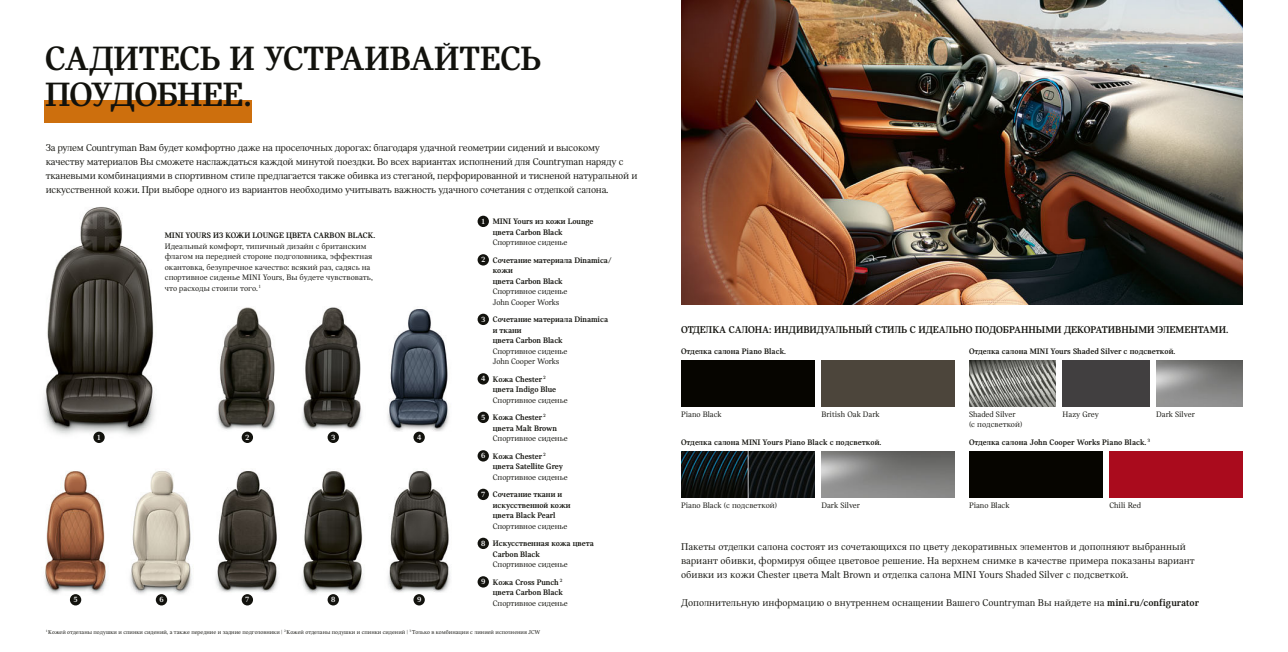
<style>
.page{position:relative;width:1288px;height:652px;background:#fff}
.page>*{position:absolute;margin:0;border:0;box-sizing:border-box;transform-origin:0 0}
.t1{font:36px/36px "MINI Serif Headline 5";letter-spacing:-.01em;color:#12120d}
.t2{font:10.5px/14px "MINI Serif Regular 8";letter-spacing:-.02em;color:#12120d}
.t3{font:10.5px/14px "MINI Serif Regular 9";color:#12120d}
.t4{font:10.5px "MINI Serif Bold 5";color:#12120d}
.t5{font:8.5px/10.5px "MINI Serif Regular 8";letter-spacing:-.01em;color:#12120d}
.t6{font:8.5px/10.5px "MINI Serif Bold 4";letter-spacing:-.01em;color:#12120d}
.t7{font:8.5px "MINI Serif Bold 5";color:#12120d}
.t8{font:8.5px/10.5px "MINI Serif Regular 9";color:#12120d}
.t9{font:8px "MINI Serif Bold 4";color:#fff}
.t10{font:6px "MINI Serif Regular 8";color:#12120d}
.s1{font-size:8px;color:#fff}
.s2{font-family:"MINI Serif Bold 5"}
</style>
<div class="page">
<img style="left:302px;top:471px;width:61px;height:125px">
<img style="left:216px;top:471px;width:63px;height:125px">
<img style="left:388px;top:471px;width:62px;height:124px">
<img style="left:130px;top:471px;width:62px;height:125px">
<img style="left:43px;top:207px;width:112px;height:228px">
<img style="left:44px;top:470px;width:64px;height:136px">
<img style="left:217px;top:307px;width:59px;height:125px">
<img style="left:302px;top:307px;width:60px;height:125px">
<img style="left:387px;top:309px;width:62px;height:134px">
<div style="left:44px;top:100px;width:207px;height:23px;background:#cd6f0d"></div>
<div style="left:477px;top:216px;width:12px;height:11px;background:#12120d;border-radius:50%"></div>
<div style="left:477px;top:254px;width:12px;height:12px;background:#12120d;border-radius:50%"></div>
<div style="left:477px;top:314px;width:12px;height:11px;background:#12120d;border-radius:50%"></div>
<div style="left:477px;top:373px;width:12px;height:12px;background:#12120d;border-radius:50%"></div>
<div style="left:477px;top:412px;width:12px;height:11px;background:#12120d;border-radius:50%"></div>
<div style="left:477px;top:450px;width:12px;height:12px;background:#12120d;border-radius:50%"></div>
<div style="left:477px;top:489px;width:12px;height:11px;background:#12120d;border-radius:50%"></div>
<div style="left:477px;top:538px;width:12px;height:11px;background:#12120d;border-radius:50%"></div>
<div style="left:477px;top:576px;width:12px;height:12px;background:#12120d;border-radius:50%"></div>
<div style="left:93px;top:432px;width:12px;height:11px;background:#12120d;border-radius:50%"></div>
<div style="left:242px;top:594px;width:11px;height:11px;background:#12120d;border-radius:50%"></div>
<div style="left:70px;top:594px;width:11px;height:11px;background:#12120d;border-radius:50%"></div>
<div style="left:327px;top:594px;width:12px;height:11px;background:#12120d;border-radius:50%"></div>
<div style="left:156px;top:594px;width:11px;height:11px;background:#12120d;border-radius:50%"></div>
<div style="left:413px;top:594px;width:12px;height:11px;background:#12120d;border-radius:50%"></div>
<div style="left:242px;top:432px;width:11px;height:11px;background:#12120d;border-radius:50%"></div>
<div style="left:327px;top:432px;width:12px;height:11px;background:#12120d;border-radius:50%"></div>
<div style="left:413px;top:432px;width:12px;height:11px;background:#12120d;border-radius:50%"></div>
<img style="left:681px;top:0;width:561px;height:305px">
<img style="left:969px;top:361px;width:86px;height:45px">
<div style="left:681px;top:361px;width:133px;height:45px;background:#060500"></div>
<div style="left:1062px;top:361px;width:86px;height:45px;background:#413f40"></div>
<div style="left:821px;top:361px;width:133px;height:45px;background:#4c453b"></div>
<img style="left:1156px;top:361px;width:86px;height:45px">
<div style="left:969px;top:452px;width:133px;height:45px;background:#060500"></div>
<img style="left:681px;top:452px;width:133px;height:45px">
<img style="left:821px;top:452px;width:133px;height:45px">
<div style="left:1109px;top:452px;width:133px;height:45px;background:#aa0b1d"></div>
<h1 class="t1" style="left:45px;top:40px;width:497px">САДИТЕСЬ И УСТРАИВАЙТЕСЬ<br>ПОУДОБНЕЕ.</h1>
<p class="t2" style="left:46px;top:140px;width:593px">За рулем Countryman Вам будет комфортно даже на проселочных дорогах: благодаря удачной геометрии сидений и высокому качеству материалов Вы сможете наслаждаться каждой минутой поездки. Во всех вариантах исполнений для Countryman наряду с тканевыми комбинациями в спортивном стиле предлагается также обивка из стеганой, перфорированной и тисненой натуральной и искусственной кожи. При выборе одного из вариантов необходимо учитывать важность удачного сочетания с отделкой салона.</p>
<p class="t9" style="left:97px;top:433px;width:6px">1</p>
<p class="t6" style="left:165px;top:230px;width:212px">MINI YOURS ИЗ КОЖИ LOUNGE ЦВЕТА CARBON BLACK.</p>
<p class="t5" style="left:165px;top:241px;width:209px">Идеальный комфорт, типичный дизайн с британским флагом на передней стороне подголовника, эффектная окантовка, безупречное качество: всякий раз, садясь на спортивное сиденье MINI Yours, Вы будете чувствовать, что расходы стоили того.<sup>1</sup></p>
<p class="t9" style="left:245px;top:433px;width:6px">2</p>
<p class="t9" style="left:331px;top:433px;width:6px">3</p>
<p class="t9" style="left:417px;top:433px;width:6px">4</p>
<p class="t9" style="left:73px;top:595px;width:6px">5</p>
<p class="t9" style="left:159px;top:595px;width:6px">6</p>
<p class="t9" style="left:245px;top:595px;width:6px">7</p>
<p class="t9" style="left:331px;top:595px;width:6px">8</p>
<p class="t9" style="left:417px;top:595px;width:6px">9</p>
<p class="t6" style="left:493px;top:216px;width:102px;text-indent:-12px"><span class="s1">1</span> MINI Yours из кожи Lounge цвета Carbon Black</p>
<p class="t5" style="left:493px;top:237px;width:76px">Спортивное сиденье</p>
<p class="t6" style="left:493px;top:255px;width:120px;text-indent:-12px"><span class="s1">2</span> Сочетание материала Dinamica/ кожи<br>цвета Carbon Black</p>
<p class="t5" style="left:493px;top:286px;width:76px">Спортивное сиденье<br>John Cooper Works</p>
<p class="t6" style="left:493px;top:314px;width:117px;text-indent:-12px"><span class="s1">3</span> Сочетание материала Dinamica и ткани<br>цвета Carbon Black</p>
<p class="t5" style="left:493px;top:346px;width:76px">Спортивное сиденье<br>John Cooper Works</p>
<p class="t6" style="left:493px;top:374px;width:65px;text-indent:-12px"><span class="s1">4</span> Кожа Chester <sup>2 </sup>цвета Indigo Blue</p>
<p class="t5" style="left:493px;top:395px;width:76px">Спортивное сиденье</p>
<p class="t6" style="left:493px;top:412px;width:65px;text-indent:-12px"><span class="s1">5</span> Кожа Chester <sup>2 </sup>цвета Malt Brown</p>
<p class="t5" style="left:493px;top:433px;width:76px">Спортивное сиденье</p>
<p class="t6" style="left:493px;top:451px;width:72px;text-indent:-12px"><span class="s1">6</span> Кожа Chester <sup>2 </sup>цвета Satellite Grey</p>
<p class="t5" style="left:493px;top:472px;width:76px">Спортивное сиденье</p>
<p class="t6" style="left:493px;top:489px;width:79px;text-indent:-12px"><span class="s1">7</span> Сочетание ткани и искусственной кожи цвета Black Pearl</p>
<p class="t5" style="left:493px;top:521px;width:76px">Спортивное сиденье</p>
<p class="t6" style="left:493px;top:538px;width:102px;text-indent:-12px"><span class="s1">8</span> Искусственная кожа цвета<br>Carbon Black</p>
<p class="t5" style="left:493px;top:559px;width:76px">Спортивное сиденье</p>
<p class="t6" style="left:481px;top:577px;width:83px;text-align:right"><span class="s1">9</span> Кожа Cross Punch <sup>2 </sup>цвета Carbon Black</p>
<p class="t5" style="left:493px;top:598px;width:76px">Спортивное сиденье</p>
<p class="t10" style="left:46px;top:628px;width:496px"><sup>1</sup> Кожей отделаны подушки и спинки сидений, а также передние и задние подголовники | <sup>2</sup> Кожей отделаны подушки и спинки сидений | <sup>3</sup> Только в комбинации с линией исполнения JCW</p>
<p class="t4" style="left:681px;top:323px;width:548px">ОТДЕЛКА САЛОНА: ИНДИВИДУАЛЬНЫЙ СТИЛЬ С ИДЕАЛЬНО ПОДОБРАННЫМИ ДЕКОРАТИВНЫМИ ЭЛЕМЕНТАМИ.</p>
<p class="t7" style="left:681px;top:346px;width:106px">Отделка салона Piano Black.</p>
<p class="t7" style="left:968px;top:346px;width:208px">Отделка салона MINI Yours Shaded Silver с подсветкой.</p>
<p class="t8" style="left:681px;top:409px;width:42px">Piano Black</p>
<p class="t8" style="left:821px;top:409px;width:60px">British Oak Dark</p>
<p class="t8" style="left:1062px;top:409px;width:38px">Hazy Grey</p>
<p class="t8" style="left:1155px;top:409px;width:40px">Dark Silver</p>
<p class="t7" style="left:681px;top:437px;width:202px">Отделка салона MINI Yours Piano Black с подсветкой.</p>
<p class="t7" style="left:968px;top:437px;width:183px">Отделка салона John Cooper Works Piano Black. <sup>3</sup></p>
<p class="t8" style="left:968px;top:409px;width:55px">Shaded Silver (с подсветкой)</p>
<p class="t8" style="left:681px;top:500px;width:97px">Piano Black (с подсветкой)</p>
<p class="t8" style="left:821px;top:500px;width:40px">Dark Silver</p>
<p class="t8" style="left:968px;top:500px;width:42px">Piano Black</p>
<p class="t8" style="left:1109px;top:500px;width:33px">Chili Red</p>
<p class="t3" style="left:681px;top:539px;width:515px">Пакеты отделки салона состоят из сочетающихся по цвету декоративных элементов и дополняют выбранный вариант обивки, формируя общее цветовое решение. На верхнем снимке в качестве примера показаны вариант обивки из кожи Chester цвета Malt Brown и отделка салона MINI Yours Shaded Silver с подсветкой.</p>
<p class="t3" style="left:681px;top:595px;width:519px">Дополнительную информацию о внутреннем оснащении Вашего Countryman Вы найдете на <span class="s2">mini.ru/configurator</span></p>
</div>
